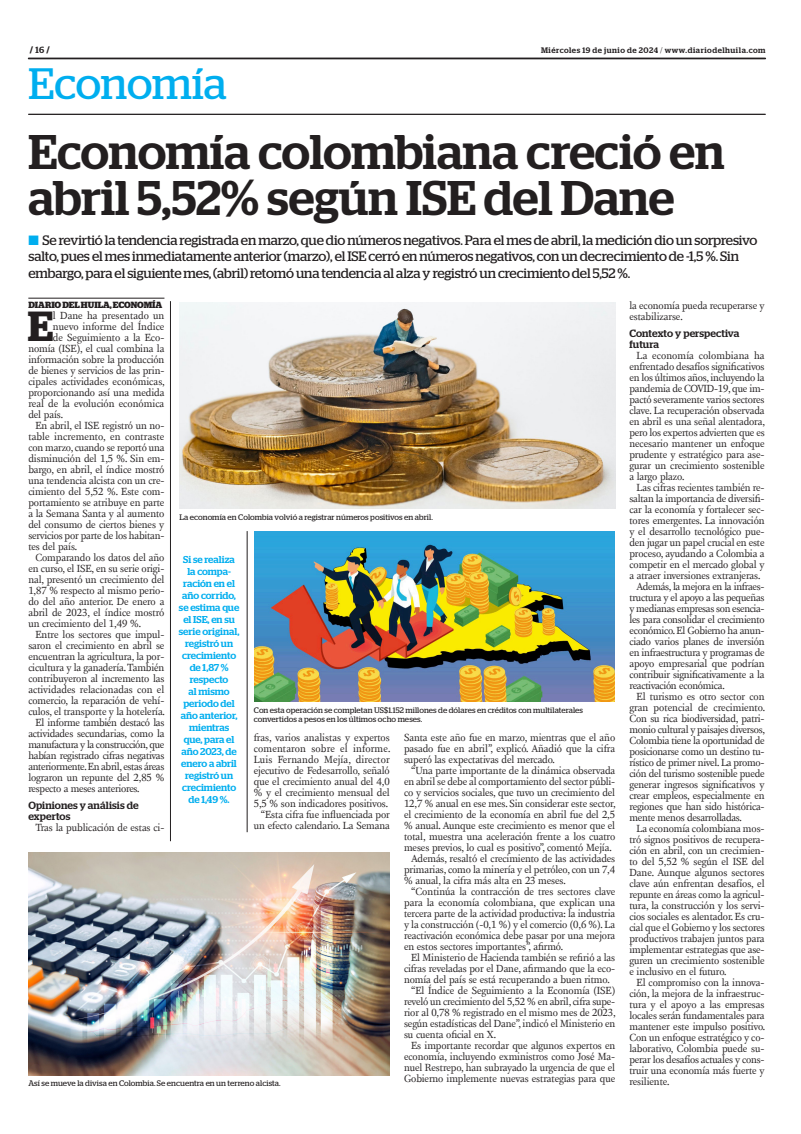
<style>
.page{position:relative;width:801px;height:1134px;background:#fff}
.page>*{position:absolute;margin:0;border:0;box-sizing:border-box;transform-origin:0 0}
.TITULO{font:500 48.6px/46.3px "Stag";color:#231f20}
.t1{font:43.9px "Stag";letter-spacing:-.005em;color:#00aeef}
.TEXTO_UNO{font:600 42px "Stag";color:#231f20}
.SUMARIO{font:13.7px/16.5px "Stag";letter-spacing:-.01em;color:#231f20}
.TEXTO{font:10.6px/11px "New Fournier BP";letter-spacing:-.01em;color:#231f20;text-align:justify}
.TEXTO_UNO-2{font:10.6px "New Fournier BP";letter-spacing:-.01em;color:#231f20}
.INTERTITULO{font:500 10.5px/11px "Stag";letter-spacing:.01em;color:#231f20}
.DESTACADO_AZUL{font:500 10px/12px "Stag";color:#00aeef;text-align:center}
.CREDITO_1{font:700 9px "Stag";color:#231f20}
.PIE_DE_FOTO{font:8px/9px "Stag";letter-spacing:.005em;color:#231f20}
.t2{font:500 8px "Stag";letter-spacing:.06em;color:#231f20}
.s1{font-weight:500}
.s2{font-weight:300}
.s3{color:#00aeef}
</style>
<div class="page">
<svg style="left:28px;top:58px;width:737px;height:1px"></svg>
<hr style="left:28px;top:114px;width:737px;height:1px;background:#231f20">
<img style="left:179px;top:303px;width:436px;height:205px">
<img style="left:28px;top:852px;width:362px;height:223px">
<img style="left:254px;top:531px;width:360px;height:170px">
<hr style="left:28px;top:298px;width:136px;height:1px;background:#231f20">
<hr style="left:170px;top:301px;width:1px;height:540px;background:#231f20">
<hr style="left:247px;top:531px;width:1px;height:301px;background:#231f20">
<p class="CREDITO_1" style="left:30px;top:45px;width:21px">/ <span class="s1">16</span> /</p>
<p class="t2" style="left:541px;top:45px;width:226px">Miércoles 19 de junio de 2024 <span class="s2">/</span> www.diariodelhuila.com</p>
<p class="t1" style="left:28px;top:58px;width:200px">Economía</p>
<p class="TITULO" style="left:28px;top:128px;width:698px">Economía colombiana creció en abril 5,52% según ISE del Dane</p>
<p class="SUMARIO" style="left:29px;top:231px;width:730px"><span class="s3">■</span> Se revirtió la tendencia registrada en marzo, que dio números negativos. Para el mes de abril, la medición dio un sorpresivo salto, pues el mes inmediatamente anterior (marzo), el ISE cerró en números negativos, con un decrecimiento de -1,5 %. Sin embargo, para el siguiente mes, (abril) retomó una tendencia al alza y registró un crecimiento del 5,52 %.</p>
<p class="CREDITO_1" style="left:28px;top:300px;width:135px">DIARIO DEL HUILA, ECONOMÍA</p>
<p class="TEXTO_UNO" style="left:28px;top:302px;width:27px">E</p>
<p class="TEXTO_UNO-2" style="left:53px;top:309px;width:113px">l Dane ha presentado un</p>
<p class="TEXTO" style="left:629px;top:300px;width:137px">la economía pueda recuperarse y estabilizarse.</p>
<p class="INTERTITULO" style="left:629px;top:327px;width:111px">Contexto y perspectiva futura</p>
<p class="TEXTO" style="left:629px;top:350px;width:137px;text-indent:7px">La economía colombiana ha enfrentado desafíos significativos en los últimos años, incluyendo la pandemia de COVID-19, que im&shy;pactó severamente varios sectores clave. La recuperación observada en abril es una señal alentadora, pero los expertos advierten que es necesario mantener un enfoque prudente y estratégico para ase&shy;gurar un crecimiento sostenible a largo plazo.</p>
<p class="TEXTO" style="left:629px;top:482px;width:137px;text-indent:7px">Las cifras recientes también re&shy;saltan la importancia de diversifi&shy;car la economía y fortalecer sec&shy;tores emergentes. La innovación y el desarrollo tecnológico pue&shy;den jugar un papel crucial en este proceso, ayudando a Colombia a competir en el mercado global y a atraer inversiones extranjeras.</p>
<p class="TEXTO" style="left:629px;top:581px;width:137px;text-indent:7px">Además, la mejora en la infraes&shy;tructura y el apoyo a las pequeñas y medianas empresas son esencia&shy;les para consolidar el crecimiento económico. El Gobierno ha anun&shy;ciado varios planes de inversión en infraestructura y programas de apoyo empresarial que podrían contribuir significativamente a la reactivación económica.</p>
<p class="TEXTO" style="left:629px;top:691px;width:137px;text-indent:7px">El turismo es otro sector con gran potencial de crecimiento.<br>Con su rica biodiversidad, patri&shy;monio cultural y paisajes diversos, Colombia tiene la oportunidad de posicionarse como un destino tu&shy;rístico de primer nivel. La promo&shy;ción del turismo sostenible puede generar ingresos significativos y crear empleos, especialmente en regiones que han sido histórica&shy;mente menos desarrolladas.</p>
<p class="TEXTO" style="left:629px;top:823px;width:137px;text-indent:7px">La economía colombiana mos&shy;tró signos positivos de recupera&shy;ción en abril, con un crecimien&shy;to del 5,52 % según el ISE del Dane. Aunque algunos sectores clave aún enfrentan desafíos, el repunte en áreas como la agricul&shy;tura, la construcción y los servi&shy;cios sociales es alentador. Es cru&shy;cial que el Gobierno y los sectores productivos trabajen juntos para implementar estrategias que ase&shy;guren un crecimiento sostenible e inclusivo en el futuro.</p>
<p class="TEXTO" style="left:629px;top:977px;width:137px;text-indent:7px">El compromiso con la innova&shy;ción, la mejora de la infraestruc&shy;tura y el apoyo a las empresas locales serán fundamentales para mantener este impulso positivo.<br>Con un enfoque estratégico y co&shy;laborativo, Colombia puede su&shy;perar los desafíos actuales y cons&shy;truir una economía más fuerte y resiliente.</p>
<p class="TEXTO_UNO-2" style="left:53px;top:320px;width:113px">nuevo informe del Índice</p>
<p class="TEXTO_UNO-2" style="left:53px;top:331px;width:113px">de Seguimiento a la Eco-</p>
<p class="TEXTO_UNO-2" style="left:28px;top:342px;width:138px">nomía (ISE), el cual combina la</p>
<p class="TEXTO_UNO-2" style="left:28px;top:353px;width:138px">información sobre la producción</p>
<p class="TEXTO_UNO-2" style="left:28px;top:364px;width:138px">de bienes y servicios de las prin-</p>
<p class="TEXTO_UNO-2" style="left:28px;top:375px;width:138px">cipales actividades económicas,</p>
<p class="TEXTO_UNO-2" style="left:28px;top:386px;width:138px">proporcionando así una medida</p>
<p class="TEXTO_UNO-2" style="left:28px;top:397px;width:138px">real de la evolución económica</p>
<p class="TEXTO_UNO-2" style="left:28px;top:408px;width:36px">del país.</p>
<p class="TEXTO" style="left:28px;top:420px;width:138px;text-indent:7px">En abril, el ISE registró un no&shy;table incremento, en contraste con marzo, cuando se reportó una disminución del 1,5 %. Sin em&shy;bargo, en abril, el índice mostró una tendencia alcista con un cre&shy;cimiento del 5,52 %. Este com&shy;portamiento se atribuye en parte a la Semana Santa y al aumento del consumo de ciertos bienes y servicios por parte de los habitan&shy;tes del país.</p>
<p class="TEXTO" style="left:28px;top:552px;width:138px;text-indent:7px">Comparando los datos del año en curso, el ISE, en su serie origi&shy;nal, presentó un crecimiento del 1,87 % respecto al mismo perio&shy;do del año anterior. De enero a abril de 2023, el índice mostró un crecimiento del 1,49 %.</p>
<p class="TEXTO" style="left:28px;top:629px;width:138px;text-indent:7px">Entre los sectores que impul&shy;saron el crecimiento en abril se encuentran la agricultura, la por&shy;cicultura y la ganadería. También contribuyeron al incremento las actividades relacionadas con el comercio, la reparación de vehí&shy;culos, el transporte y la hotelería.</p>
<p class="TEXTO" style="left:28px;top:717px;width:138px;text-indent:7px">El informe también destacó las actividades secundarias, como la manufactura y la construcción, que habían registrado cifras negativas anteriormente. En abril, estas áreas lograron un repunte del 2,85 % respecto a meses anteriores.</p>
<p class="INTERTITULO" style="left:28px;top:800px;width:112px">Opiniones y análisis de expertos</p>
<p class="TEXTO" style="left:35px;top:822px;width:130px">Tras la publicación de estas ci-</p>
<p class="PIE_DE_FOTO" style="left:179px;top:512px;width:255px">La economía en Colombia volvió a registrar números positivos en abril.</p>
<p class="DESTACADO_AZUL" style="left:179px;top:553px;width:62px">Si se realiza la compa&shy;ración en el año corrido, se estima que el ISE, en su serie original, registró un crecimiento de 1,87 % respecto<br>al mismo periodo del año anterior, mientras que, para el año 2023, de enero a abril registró un crecimiento de 1,49 %.</p>
<p class="PIE_DE_FOTO" style="left:254px;top:705px;width:331px">Con esta operación se completan US$1.152 millones de dólares en créditos con multilaterales convertidos a pesos en los últimos ocho meses.</p>
<p class="TEXTO" style="left:254px;top:732px;width:138px">fras, varios analistas y expertos comentaron sobre el informe.<br>Luis Fernando Mejía, director ejecutivo de Fedesarrollo, señaló que el crecimiento anual del 4,0 % y el crecimiento mensual del 5,5 % son indicadores positivos.</p>
<p class="TEXTO" style="left:254px;top:809px;width:138px;text-align:right">“Esta cifra fue influenciada por un efecto calendario. La Semana</p>
<p class="TEXTO" style="left:404px;top:732px;width:213px">Santa este año fue en marzo, mientras que el año pasado fue en abril”, explicó. Añadió que la cifra superó las expectativas del mercado.</p>
<p class="TEXTO" style="left:404px;top:765px;width:213px;text-indent:7px">“Una parte importante de la dinámica observada en abril se debe al comportamiento del sector públi&shy;co y servicios sociales, que tuvo un crecimiento del 12,7 % anual en ese mes. Sin considerar este sector, el crecimiento de la economía en abril fue del 2,5 % anual. Aunque este crecimiento es menor que el total, muestra una aceleración frente a los cuatro meses previos, lo cual es positivo”, comentó Mejía.</p>
<p class="TEXTO" style="left:404px;top:853px;width:213px;text-indent:7px">Además, resaltó el crecimiento de las actividades primarias, como la minería y el petróleo, con un 7,4 % anual, la cifra más alta en 23 meses.</p>
<p class="TEXTO" style="left:404px;top:886px;width:213px;text-indent:7px">“Continúa la contracción de tres sectores clave para la economía colombiana, que explican una tercera parte de la actividad productiva: la industria y la construcción (-0,1 %) y el comercio (0,6 %). La reactivación económica debe pasar por una mejora en estos sectores importantes”, afirmó.</p>
<p class="TEXTO" style="left:404px;top:952px;width:213px;text-indent:7px">El Ministerio de Hacienda también se refirió a las cifras reveladas por el Dane, afirmando que la eco&shy;nomía del país se está recuperando a buen ritmo.</p>
<p class="TEXTO" style="left:404px;top:985px;width:213px;text-indent:7px">“El Índice de Seguimiento a la Economía (ISE) reveló un crecimiento del 5,52 % en abril, cifra supe&shy;rior al 0,78 % registrado en el mismo mes de 2023, según estadísticas del Dane”, indicó el Ministerio en su cuenta oficial en X.</p>
<p class="TEXTO" style="left:404px;top:1040px;width:213px;text-indent:7px">Es importante recordar que algunos expertos en economía, incluyendo exministros como José Ma&shy;nuel Restrepo, han subrayado la urgencia de que el Gobierno implemente nuevas estrategias para que</p>
<p class="PIE_DE_FOTO" style="left:28px;top:1078px;width:254px">Así se mueve la divisa en Colombia. Se encuentra en un terreno alcista.</p>
</div>
